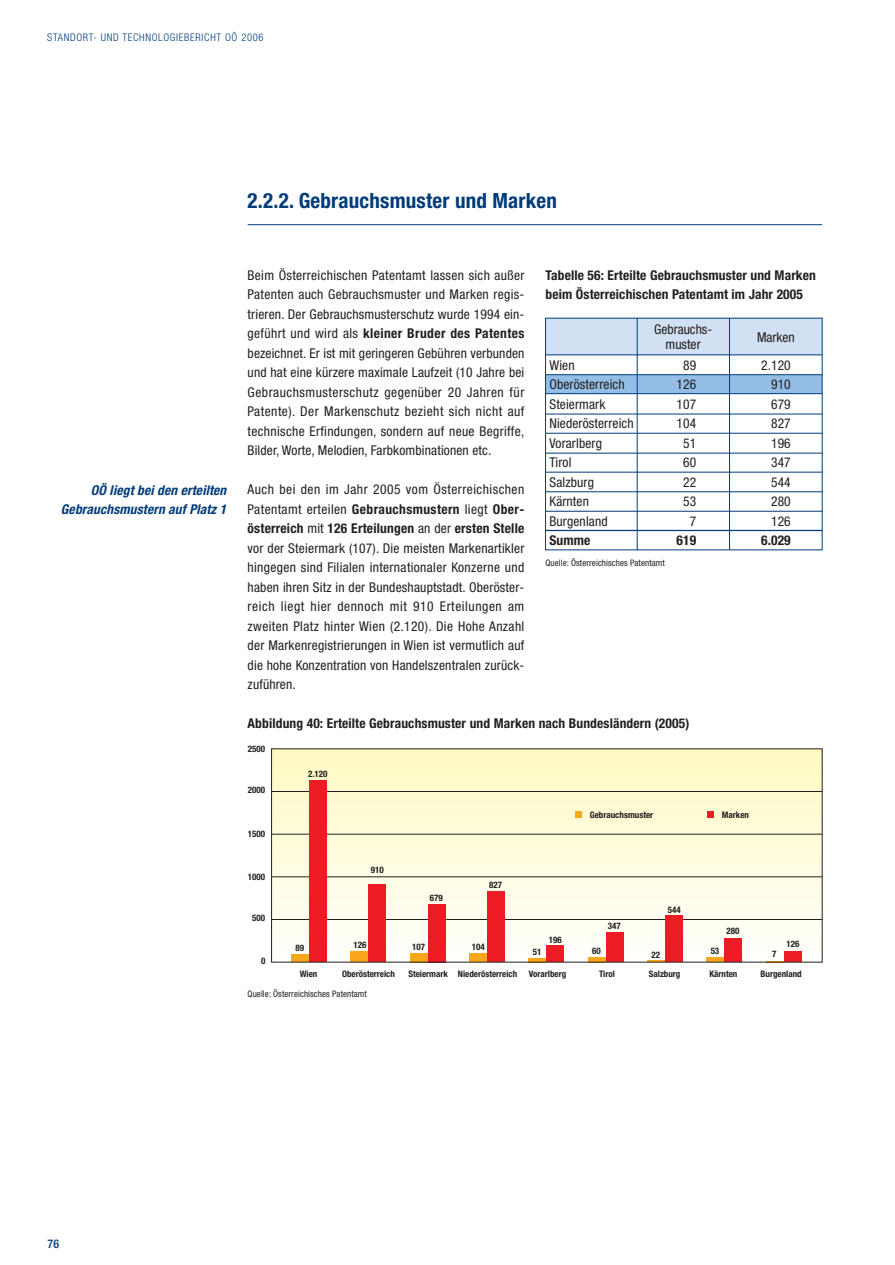
<style>
.page{position:relative;width:895px;height:1265px;background:#fff}
.page>*{position:absolute;margin:0;border:0;box-sizing:border-box;transform-origin:0 0}
.t1{font:700 condensed 21px "Helvetica Neue";letter-spacing:.01em;color:#003b7a}
.t2{font:condensed 13.5px/19.5px "Helvetica Neue";letter-spacing:.01em;color:#231f20;text-align:justify}
.t3{font:700 condensed 13.5px/19.5px "Helvetica Neue";letter-spacing:.01em;color:#231f20}
.t4{font:italic 700 condensed 13.5px/19.5px "Helvetica Neue";letter-spacing:.01em;color:#003b7a;text-align:right}
.t5{font:500 condensed 12px "Helvetica Neue";color:#003b7a}
.t6{font:300 condensed 10.5px "Helvetica Neue";letter-spacing:.065em;color:#003b7a}
.t7{font:700 condensed 9px "Helvetica Neue";color:#231f20}
.t8{font:condensed 9px "Helvetica Neue";letter-spacing:.01em;color:#231f20}
.s1{font-weight:700}
</style>
<div class="page">
<hr style="left:247px;top:224px;width:574px;height:1px;background:#003b7a">
<div style="left:545px;top:375px;width:276px;height:19px;background:#94bee5"></div>
<div style="left:545px;top:318px;width:276px;height:37px;background:#d1e1f3"></div>
<hr style="left:636px;top:318px;width:1px;height:232px;background:#003b7a">
<hr style="left:545px;top:530px;width:276px;height:1px;background:#003b7a">
<hr style="left:545px;top:354px;width:276px;height:1px;background:#003b7a">
<hr style="left:728px;top:318px;width:1px;height:232px;background:#003b7a">
<hr style="left:545px;top:511px;width:276px;height:1px;background:#003b7a">
<hr style="left:545px;top:491px;width:276px;height:1px;background:#003b7a">
<hr style="left:545px;top:472px;width:276px;height:1px;background:#003b7a">
<hr style="left:545px;top:453px;width:276px;height:1px;background:#003b7a">
<hr style="left:545px;top:433px;width:276px;height:1px;background:#003b7a">
<hr style="left:545px;top:414px;width:276px;height:1px;background:#003b7a">
<hr style="left:545px;top:393px;width:276px;height:1px;background:#003b7a">
<hr style="left:545px;top:374px;width:276px;height:1px;background:#003b7a">
<div style="left:271px;top:749px;width:550px;height:213px;background:linear-gradient(to bottom,#fefac2,#fdfbf8)"></div>
<div style="left:783px;top:951px;width:18px;height:11px;background:#ed1c24"></div>
<hr style="left:271px;top:791px;width:550px;height:1px;background:#231f20">
<hr style="left:271px;top:876px;width:550px;height:1px;background:#231f20">
<hr style="left:271px;top:919px;width:550px;height:1px;background:#231f20">
<hr style="left:271px;top:834px;width:550px;height:1px;background:#231f20">
<div style="left:575px;top:811px;width:6px;height:7px;background:#faa61a"></div>
<div style="left:707px;top:811px;width:6px;height:7px;background:#ed1c24"></div>
<div style="left:291px;top:954px;width:18px;height:8px;background:#faa61a"></div>
<div style="left:309px;top:781px;width:17px;height:181px;background:#ed1c24"></div>
<div style="left:350px;top:951px;width:18px;height:11px;background:#faa61a"></div>
<div style="left:368px;top:884px;width:18px;height:78px;background:#ed1c24"></div>
<div style="left:409px;top:953px;width:18px;height:9px;background:#faa61a"></div>
<div style="left:427px;top:904px;width:18px;height:58px;background:#ed1c24"></div>
<div style="left:469px;top:953px;width:17px;height:9px;background:#faa61a"></div>
<div style="left:486px;top:891px;width:18px;height:71px;background:#ed1c24"></div>
<svg style="left:528px;top:958px;width:18px;height:4px"></svg>
<div style="left:546px;top:945px;width:18px;height:17px;background:#ed1c24"></div>
<div style="left:587px;top:957px;width:18px;height:5px;background:#faa61a"></div>
<div style="left:605px;top:932px;width:18px;height:30px;background:#ed1c24"></div>
<div style="left:664px;top:915px;width:18px;height:47px;background:#ed1c24"></div>
<svg style="left:706px;top:958px;width:18px;height:4px"></svg>
<div style="left:724px;top:938px;width:17px;height:24px;background:#ed1c24"></div>
<p class="t6" style="left:47px;top:33px;width:218px">STANDORT- UND TECHNOLOGIEBERICHT OÖ 2006</p>
<h1 class="t1" style="left:247px;top:193px;width:310px">2.2.2. Gebrauchsmuster und Marken</h1>
<p class="t4" style="left:61px;top:481px;width:169px">OÖ liegt bei den erteilten<br>Gebrauchsmustern auf Platz 1</p>
<p class="t2" style="left:247px;top:266px;width:278px">Beim Österreichischen Patentamt lassen sich außer Patenten auch Gebrauchsmuster und Marken regis&shy;trieren. Der Gebrauchsmusterschutz wurde 1994 ein&shy;geführt und wird als <span class="s1">kleiner Bruder des Patentes </span>bezeichnet. Er ist mit geringeren Gebühren verbunden und hat eine kürzere maximale Laufzeit (10 Jahre bei Gebrauchsmusterschutz gegenüber 20 Jahren für Patente). Der Markenschutz bezieht sich nicht auf technische Erfindungen, sondern auf neue Begriffe, Bilder, Worte, Melodien, Farbkombinationen etc.</p>
<p class="t2" style="left:247px;top:481px;width:278px">Auch bei den im Jahr 2005 vom Österreichischen Patentamt erteilen <span class="s1">Gebrauchsmustern</span> liegt <span class="s1">Ober&shy;österreich</span> mit <span class="s1">126 Erteilungen</span> an der <span class="s1">ersten Stelle </span>vor der Steiermark (107). Die meisten Markenartikler hingegen sind Filialen internationaler Konzerne und haben ihren Sitz in der Bundeshauptstadt. Oberöster&shy;reich liegt hier dennoch mit 910 Erteilungen am zweiten Platz hinter Wien (2.120). Die Hohe Anzahl der Markenregistrierungen in Wien ist vermutlich auf die hohe Konzentration von Handelszentralen zurück&shy;zuführen.</p>
<p class="t3" style="left:545px;top:266px;width:272px">Tabelle 56: Erteilte Gebrauchsmuster und Marken beim Österreichischen Patentamt im Jahr 2005</p>
<p class="t2" style="left:549px;top:356px;width:86px;text-align:left">Wien<br>Oberösterreich<br>Steiermark<br>Niederösterreich<br>Vorarlberg<br>Tirol<br>Salzburg<br>Kärnten<br>Burgenland</p>
<p class="t3" style="left:549px;top:532px;width:43px">Summe</p>
<p class="t2" style="left:654px;top:323px;width:59px;line-height:15px;text-align:center">Gebrauchs&shy;muster</p>
<p class="t2" style="left:676px;top:356px;width:21px;text-align:right">89<br>126<br>107<br>104<br>51<br>60<br>22<br>53<br>7</p>
<p class="t3" style="left:676px;top:532px;width:21px">619</p>
<p class="t8" style="left:545px;top:560px;width:121px">Quelle: Österreichisches Patentamt</p>
<p class="t2" style="left:756px;top:328px;width:39px">Marken</p>
<p class="t2" style="left:770px;top:356px;width:21px;text-indent:-10px">2.120<br>910<br>679<br>827<br>196<br>347<br>544<br>280<br>126</p>
<p class="t3" style="left:760px;top:532px;width:31px">6.029</p>
<p class="t3" style="left:247px;top:715px;width:443px">Abbildung 40: Erteilte Gebrauchsmuster und Marken nach Bundesländern (2005)</p>
<p class="t7" style="left:248px;top:745px;width:19px">2500</p>
<p class="t7" style="left:248px;top:787px;width:19px">2000</p>
<p class="t7" style="left:248px;top:830px;width:19px">1500</p>
<p class="t7" style="left:248px;top:874px;width:19px">1000</p>
<p class="t7" style="left:252px;top:915px;width:14px">500</p>
<p class="t7" style="left:261px;top:957px;width:6px">0</p>
<p class="t7" style="left:308px;top:771px;width:21px">2.120</p>
<p class="t7" style="left:370px;top:867px;width:14px">910</p>
<p class="t7" style="left:429px;top:894px;width:14px">679</p>
<p class="t7" style="left:489px;top:881px;width:14px">827</p>
<p class="t7" style="left:353px;top:941px;width:14px">126</p>
<p class="t7" style="left:412px;top:943px;width:14px">107</p>
<p class="t7" style="left:295px;top:944px;width:10px">89</p>
<p class="t7" style="left:471px;top:944px;width:14px">104</p>
<p class="t7" style="left:589px;top:811px;width:65px">Gebrauchsmuster</p>
<p class="t7" style="left:721px;top:811px;width:29px">Marken</p>
<p class="t7" style="left:532px;top:948px;width:10px">51</p>
<p class="t7" style="left:548px;top:936px;width:14px">196</p>
<p class="t7" style="left:607px;top:923px;width:14px">347</p>
<p class="t7" style="left:592px;top:947px;width:10px">60</p>
<p class="t7" style="left:667px;top:906px;width:14px">544</p>
<p class="t7" style="left:651px;top:951px;width:10px">22</p>
<p class="t7" style="left:726px;top:928px;width:14px">280</p>
<p class="t7" style="left:710px;top:948px;width:10px">53</p>
<p class="t7" style="left:771px;top:951px;width:6px">7</p>
<p class="t7" style="left:786px;top:941px;width:14px">126</p>
<p class="t7" style="left:342px;top:971px;width:54px">Oberösterreich</p>
<p class="t7" style="left:528px;top:971px;width:39px">Vorarlberg</p>
<p class="t7" style="left:648px;top:971px;width:33px">Salzburg</p>
<p class="t7" style="left:760px;top:971px;width:43px">Burgenland</p>
<p class="t8" style="left:247px;top:990px;width:121px">Quelle: Österreichisches Patentamt</p>
<p class="t7" style="left:300px;top:971px;width:19px">Wien</p>
<p class="t7" style="left:457px;top:971px;width:61px">Niederösterreich</p>
<p class="t7" style="left:599px;top:971px;width:17px">Tirol</p>
<p class="t7" style="left:709px;top:971px;width:29px">Kärnten</p>
<p class="t7" style="left:408px;top:971px;width:41px">Steiermark</p>
<p class="t5" style="left:48px;top:1239px;width:13px">76</p>
</div>
